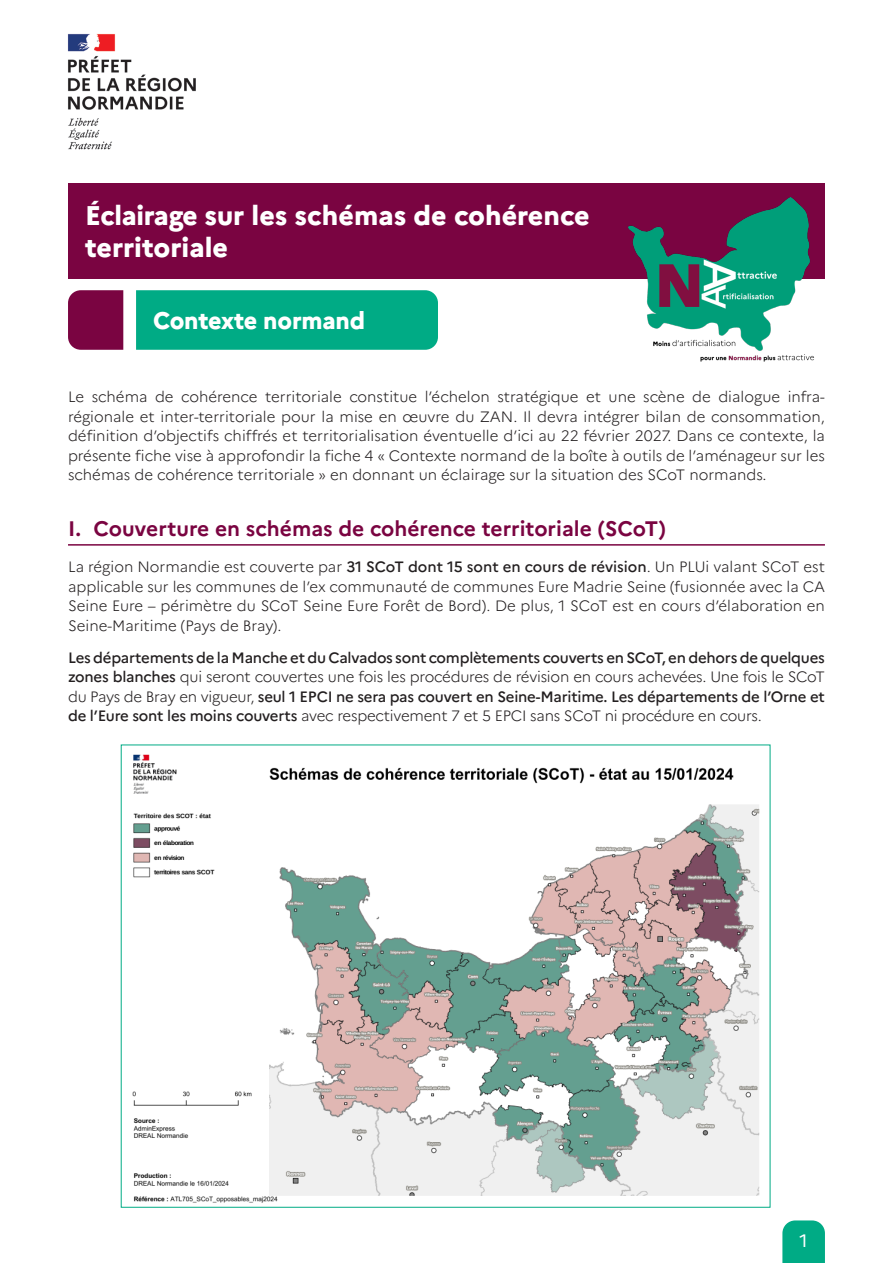
<style>
.page{position:relative;width:893px;height:1263px;background:#fff}
.page>*{position:absolute;margin:0;border:0;box-sizing:border-box;transform-origin:0 0}
.t1{font:800 27px "Marianne";color:#fff}
.t2{font:800 24px "Marianne";letter-spacing:-.01em;color:#fff}
.t3{font:700 21px "Marianne";color:#7a0441}
.t4{font:18px "Marianne";color:#fff}
.texte{font:300 15px/19.5px "Marianne";color:#231f20;text-align:justify}
.texte-2{font:500 15px/19.5px "Marianne";letter-spacing:-.015em;color:#231f20;text-align:justify}
.s1{font-weight:500}
.s2{font-weight:300}
</style>
<div class="page">
<svg style="left:782px;top:1220px;width:43px;height:43px;background:#0faf8c"></svg>
<img style="left:68px;top:34px;width:128px;height:116px">
<div style="left:68px;top:183px;width:757px;height:96px;background:#7a0441"></div>
<img style="left:628px;top:198px;width:186px;height:164px">
<div style="left:136px;top:290px;width:302px;height:60px;background:#00ab85"></div>
<div style="left:68px;top:290px;width:55px;height:60px;background:#7a0441"></div>
<img style="left:132px;top:754px;width:628px;height:449px">
<hr style="left:68px;top:544px;width:757px;height:2px;background:#7a0441">
<p class="t1" style="left:85px;top:194px;width:506px">Éclairage sur les schémas de cohérence</p>
<p class="t1" style="left:85px;top:226px;width:145px">territoriale</p>
<p class="t2" style="left:153px;top:302px;width:213px">Contexte normand</p>
<p class="texte" style="left:68px;top:386px;width:758px">Le schéma de cohérence territoriale constitue l’échelon stratégique et une scène de dialogue infra&shy;régionale et inter-territoriale pour la mise en œuvre du ZAN. Il devra intégrer bilan de consommation, définition d’objectifs chiffrés et territorialisation éventuelle d’ici au 22 février 2027. Dans ce contexte, la présente fiche vise à approfondir la fiche 4 « Contexte normand de la boîte à outils de l’aménageur sur les schémas de cohérence territoriale » en donnant un éclairage sur la situation des SCoT normands.</p>
<p class="t3" style="left:68px;top:512px;width:600px">I. Couverture en schémas de cohérence territoriale (SCoT)</p>
<p class="texte" style="left:68px;top:556px;width:758px">La région Normandie est couverte par <span class="s1">31 SCoT dont 15 sont en cours de révision</span>. Un PLUi valant SCoT est applicable sur les communes de l’ex communauté de communes Eure Madrie Seine (fusionnée avec la CA Seine Eure – périmètre du SCoT Seine Eure Forêt de Bord). De plus, 1 SCoT est en cours d’élaboration en Seine-Maritime (Pays de Bray).</p>
<p class="texte-2" style="left:68px;top:647px;width:758px">Les départements de la Manche et du Calvados sont complètements couverts en SCoT, en dehors de quelques zones blanches <span class="s2">qui seront couvertes une fois les procédures de révision en cours achevées. Une fois le SCoT du Pays de Bray en vigueur,</span> seul 1 EPCI ne sera pas couvert en Seine-Maritime. Les départements de l’Orne et de l’Eure sont les moins couverts <span class="s2">avec respectivement 7 et 5 EPCI sans SCoT ni procédure en cours.</span></p>
<p class="t4" style="left:799px;top:1226px;width:10px">1</p>
</div>
